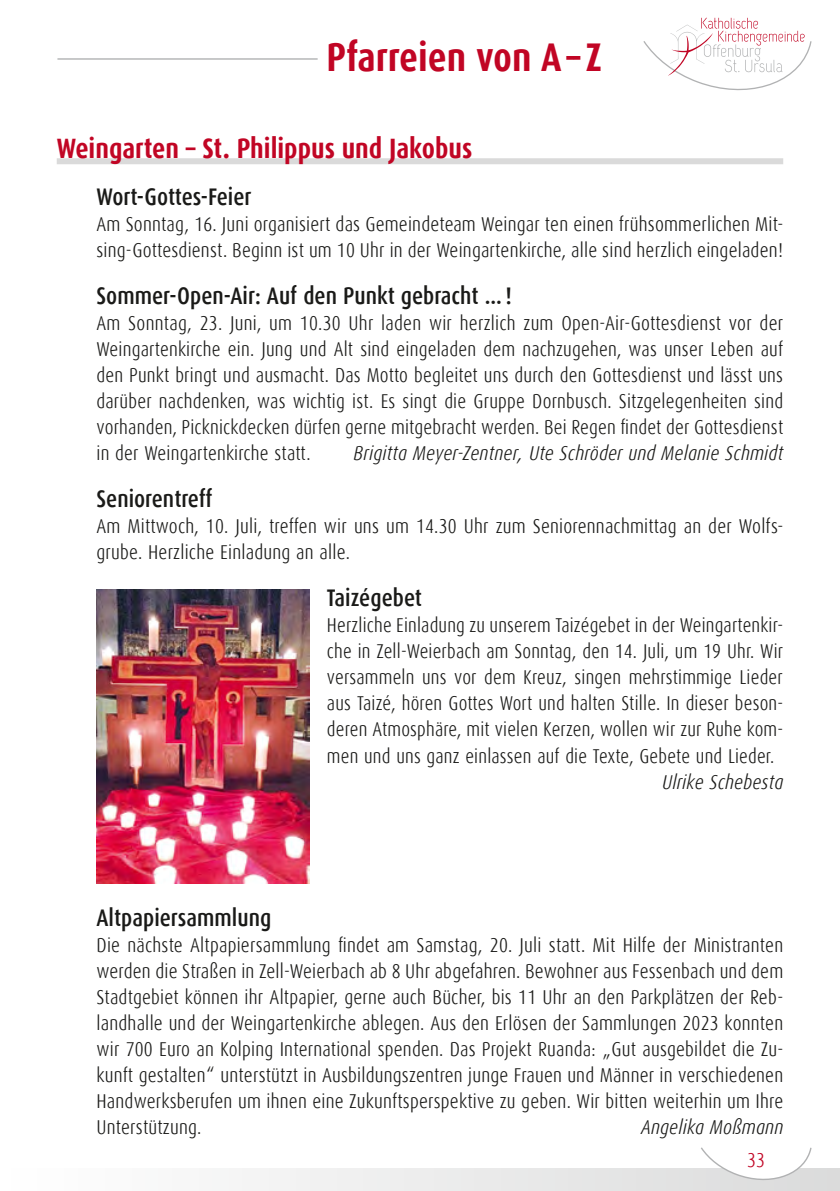
<style>
.page{position:relative;width:840px;height:1191px;background:#fff}
.page>*{position:absolute;margin:0;border:0;box-sizing:border-box;transform-origin:0 0}
.Hauptrubrik_KOPF_rec{font:700 40px "Dax Condensed";color:#c10524}
.Rubrik{font:700 28px "Dax Condensed";color:#c10524}
.Unterrubrik_7mm_Einz{font:500 24px "Dax Condensed";color:#1a1a18}
.Grundtext_ohne_Absta{font:300 20px/26px "Dax Condensed";letter-spacing:.01em;color:#1a1a18;text-align:justify}
.Grundtext_ohne_Absta-2{font:italic 300 20px "Dax Condensed";letter-spacing:.01em;color:#1a1a18}
.t1{font:300 20px "Dax Condensed";color:#c10524}
</style>
<div class="page">
<hr style="left:57px;top:58px;width:543px;height:2px;background:#b1b2b3">
<div style="left:0;top:1168px;width:839px;height:23px;background:linear-gradient(to right,#fff,#dbdbdb)"></div>
<svg style="left:699px;top:1147px;width:113px;height:40px"></svg>
<svg style="left:643px;top:18px;width:169px;height:73px"></svg>
<div style="left:57px;top:158px;width:725px;height:6px;background:#dadada"></div>
<img style="left:96px;top:590px;width:214px;height:293px">
<svg style="left:303px;top:58px;width:297px;height:2px"></svg>
<p class="Hauptrubrik_KOPF_rec" style="left:326px;top:35px;width:276px">Pfarreien von A–Z</p>
<p class="Rubrik" style="left:57px;top:133px;width:417px">Weingarten – St. Philippus und Jakobus</p>
<p class="Unterrubrik_7mm_Einz" style="left:96px;top:184px;width:156px">Wort-Gottes-Feier</p>
<p class="Grundtext_ohne_Absta" style="left:96px;top:212px;width:687px">Am Sonntag, 16. Juni organisiert das Gemeindeteam Weingar ten einen frühsommerlichen Mit&shy;sing-Gottesdienst. Beginn ist um 10 Uhr in der Weingartenkirche, alle sind herzlich eingeladen!</p>
<p class="Unterrubrik_7mm_Einz" style="left:96px;top:283px;width:416px">Sommer-Open-Air: Auf den Punkt gebracht ...!</p>
<p class="Grundtext_ohne_Absta" style="left:96px;top:311px;width:688px">Am Sonntag, 23. Juni, um 10.30 Uhr laden wir herzlich zum Open-Air-Gottesdienst vor der Weingartenkirche ein. Jung und Alt sind eingeladen dem nachzugehen, was unser Leben auf den Punkt bringt und ausmacht. Das Motto begleitet uns durch den Gottesdienst und lässt uns darüber nachdenken, was wichtig ist. Es singt die Gruppe Dornbusch. Sitzgelegenheiten sind vorhanden, Picknickdecken dürfen gerne mitgebracht werden. Bei Regen findet der Gottesdienst in der Weingartenkirche statt.</p>
<p class="Grundtext_ohne_Absta-2" style="left:353px;top:442px;width:431px">Brigitta Meyer-Zentner, Ute Schröder und Melanie Schmidt</p>
<p class="Unterrubrik_7mm_Einz" style="left:96px;top:486px;width:117px">Seniorentreff</p>
<p class="Grundtext_ohne_Absta" style="left:96px;top:514px;width:687px">Am Mittwoch, 10. Juli, treffen wir uns um 14.30 Uhr zum Seniorennachmittag an der Wolfs&shy;grube. Herzliche Einladung an alle.</p>
<p class="Unterrubrik_7mm_Einz" style="left:327px;top:585px;width:97px">Taizégebet</p>
<p class="Grundtext_ohne_Absta" style="left:327px;top:613px;width:457px">Herzliche Einladung zu unserem Taizégebet in der Weingartenkir&shy;che in Zell-Weierbach am Sonntag, den 14. Juli, um 19 Uhr. Wir versammeln uns vor dem Kreuz, singen mehrstimmige Lieder aus Taizé, hören Gottes Wort und halten Stille. In dieser beson&shy;deren Atmosphäre, mit vielen Kerzen, wollen wir zur Ruhe kom&shy;men und uns ganz einlassen auf die Texte, Gebete und Lieder.</p>
<p class="Grundtext_ohne_Absta-2" style="left:661px;top:770px;width:123px">Ulrike Schebesta</p>
<p class="Unterrubrik_7mm_Einz" style="left:96px;top:904px;width:176px">Altpapiersammlung</p>
<p class="Grundtext_ohne_Absta" style="left:96px;top:932px;width:688px">Die nächste Altpapiersammlung findet am Samstag, 20. Juli statt. Mit Hilfe der Ministranten werden die Straßen in Zell-Weierbach ab 8 Uhr abgefahren. Bewohner aus Fessenbach und dem Stadtgebiet können ihr Altpapier, gerne auch Bücher, bis 11 Uhr an den Parkplätzen der Reb&shy;landhalle und der Weingartenkirche ablegen. Aus den Erlösen der Sammlungen 2023 konnten wir 700 Euro an Kolping International spenden. Das Projekt Ruanda: „Gut ausgebildet die Zu&shy;kunft gestalten“ unterstützt in Ausbildungszentren junge Frauen und Männer in verschiedenen Handwerksberufen um ihnen eine Zukunftsperspektive zu geben. Wir bitten weiterhin um Ihre Unterstützung.</p>
<p class="Grundtext_ohne_Absta-2" style="left:640px;top:1115px;width:144px">Angelika Moßmann</p>
<p class="t1" style="left:746px;top:1148px;width:19px">33</p>
</div>
